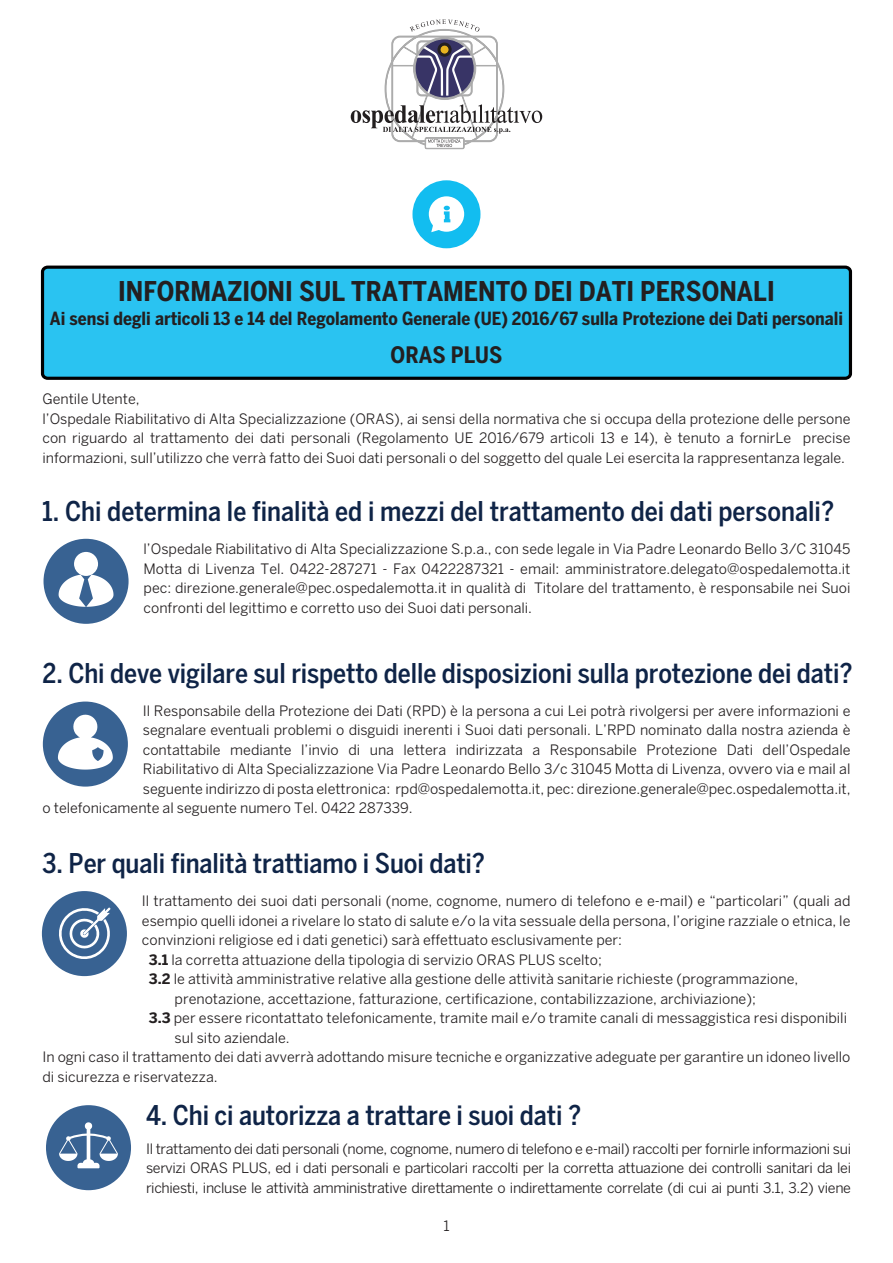
<style>
.page{position:relative;width:893px;height:1263px;background:#fff}
.page>*{position:absolute;margin:0;border:0;box-sizing:border-box;transform-origin:0 0}
.t1{font:500 condensed 27px "Benton Sans";letter-spacing:-.005em;color:#0f2447}
.t2{font:700 condensed 27px "Benton Sans";color:#231f20}
.t3{font:700 condensed 22.5px "Benton Sans";color:#231f20}
.t4{font:700 condensed 18px "Benton Sans";color:#231f20}
.t5{font:14.25px/19.5px "Benton Sans";letter-spacing:-.005em;color:#231f20;text-align:justify}
.s1{font-weight:700}
</style>
<div class="page">
<div style="left:412px;top:180px;width:68px;height:68px;background:#12bdf0;border-radius:50%"></div>
<div style="left:429px;top:196px;width:35px;height:36px;background:#fff;border-radius:50%"></div>
<svg style="left:431px;top:206px;width:19px;height:26px"></svg>
<svg style="left:351px;top:19px;width:191px;height:130px"></svg>
<div style="left:44px;top:539px;width:85px;height:85px;background:#386292;border-radius:50%"></div>
<svg style="left:59px;top:552px;width:54px;height:55px"></svg>
<div style="left:43px;top:701px;width:85px;height:86px;background:#386292;border-radius:50%"></div>
<svg style="left:58px;top:715px;width:55px;height:54px"></svg>
<div style="left:42px;top:891px;width:85px;height:85px;background:#386292;border-radius:50%"></div>
<svg style="left:59px;top:908px;width:51px;height:51px"></svg>
<div style="left:46px;top:1105px;width:85px;height:85px;background:#386292;border-radius:50%"></div>
<svg style="left:59px;top:1122px;width:59px;height:46px"></svg>
<div style="left:43px;top:267px;width:807px;height:111px;background:#2ac3f1;border-radius:5px"></div>
<div style="left:41px;top:266px;width:811px;height:114px;border:3px solid #000001;border-radius:5px"></div>
<h1 class="t2" style="left:118px;top:275px;width:658px">INFORMAZIONI SUL TRATTAMENTO DEI DATI PERSONALI</h1>
<p class="t4" style="left:50px;top:308px;width:795px">Ai sensi degli articoli 13 e 14 del Regolamento Generale (UE) 2016/67 sulla Protezione dei Dati personali</p>
<h2 class="t3" style="left:391px;top:341px;width:113px">ORAS PLUS</h2>
<p class="t5" style="left:43px;top:389px;width:809px;text-align:left">Gentile Utente,<br>l’Ospedale Riabilitativo di Alta Specializzazione (ORAS), ai sensi della normativa che si occupa della protezione delle persone con riguardo al trattamento dei dati personali (Regolamento UE 2016/679 articoli 13 e 14), è tenuto a fornirLe precise informazioni, sull’utilizzo che verrà fatto dei Suoi dati personali o del soggetto del quale Lei esercita la rappresentanza legale.</p>
<h1 class="t1" style="left:42px;top:496px;width:793px">1. Chi determina le finalità ed i mezzi del trattamento dei dati personali?</h1>
<p class="t5" style="left:144px;top:539px;width:708px">l’Ospedale Riabilitativo di Alta Specializzazione S.p.a., con sede legale in Via Padre Leonardo Bello 3/C 31045<br>Motta di Livenza Tel. 0422-287271 - Fax 0422287321 - email: amministratore.delegato@ospedalemotta.it pec: direzione.generale@pec.ospedalemotta.it in qualità di Titolare del trattamento, è responsabile nei Suoi confronti del legittimo e corretto uso dei Suoi dati personali.</p>
<h1 class="t1" style="left:43px;top:657px;width:811px">2. Chi deve vigilare sul rispetto delle disposizioni sulla protezione dei dati?</h1>
<p class="t5" style="left:143px;top:701px;width:709px">Il Responsabile della Protezione dei Dati (RPD) è la persona a cui Lei potrà rivolgersi per avere informazioni e</p>
<p class="t5" style="left:143px;top:720px;width:709px">segnalare eventuali problemi o disguidi inerenti i Suoi dati personali. L’RPD nominato dalla nostra azienda è</p>
<p class="t5" style="left:143px;top:740px;width:709px">contattabile mediante l’invio di una lettera indirizzata a Responsabile Protezione Dati dell’Ospedale</p>
<p class="t5" style="left:143px;top:759px;width:709px">Riabilitativo di Alta Specializzazione Via Padre Leonardo Bello 3/c 31045 Motta di Livenza, ovvero via e mail al</p>
<p class="t5" style="left:143px;top:779px;width:709px">seguente indirizzo di posta elettronica: rpd@ospedalemotta.it, pec: direzione.generale@pec.ospedalemotta.it,</p>
<p class="t5" style="left:43px;top:798px;width:372px">o telefonicamente al seguente numero Tel. 0422 287339.</p>
<h1 class="t1" style="left:43px;top:848px;width:444px">3. Per quali finalità trattiamo i Suoi dati?</h1>
<p class="t5" style="left:142px;top:891px;width:710px">Il trattamento dei suoi dati personali (nome, cognome, numero di telefono e e-mail) e “particolari” (quali ad</p>
<p class="t5" style="left:142px;top:911px;width:710px">esempio quelli idonei a rivelare lo stato di salute e/o la vita sessuale della persona, l’origine razziale o etnica, le</p>
<p class="t5" style="left:142px;top:930px;width:482px">convinzioni religiose ed i dati genetici) sarà effettuato esclusivamente per:</p>
<p class="t5" style="left:149px;top:950px;width:455px"><span class="s1">3.1</span> la corretta attuazione della tipologia di servizio ORAS PLUS scelto;</p>
<p class="t5" style="left:149px;top:969px;width:651px"><span class="s1">3.2</span> le attività amministrative relative alla gestione delle attività sanitarie richieste (programmazione,</p>
<p class="t5" style="left:175px;top:989px;width:583px">prenotazione, accettazione, fatturazione, certificazione, contabilizzazione, archiviazione);</p>
<p class="t5" style="left:149px;top:1008px;width:700px"><span class="s1">3.3</span> per essere ricontattato telefonicamente, tramite mail e/o tramite canali di messaggistica resi disponibili</p>
<p class="t5" style="left:175px;top:1028px;width:117px">sul sito aziendale.</p>
<p class="t5" style="left:43px;top:1047px;width:809px">In ogni caso il trattamento dei dati avverrà adottando misure tecniche e organizzative adeguate per garantire un idoneo livello</p>
<p class="t5" style="left:43px;top:1067px;width:177px">di sicurezza e riservatezza.</p>
<h1 class="t1" style="left:146px;top:1100px;width:436px">4. Chi ci autorizza a trattare i suoi dati ?</h1>
<p class="t5" style="left:146px;top:1139px;width:707px">Il trattamento dei dati personali (nome, cognome, numero di telefono e e-mail) raccolti per fornirle informazioni sui servizi ORAS PLUS, ed i dati personali e particolari raccolti per la corretta attuazione dei controlli sanitari da lei richiesti, incluse le attività amministrative direttamente o indirettamente correlate (di cui ai punti 3.1, 3.2) viene</p>
<p class="t5" style="left:443px;top:1216px;width:8px">1</p>
</div>
